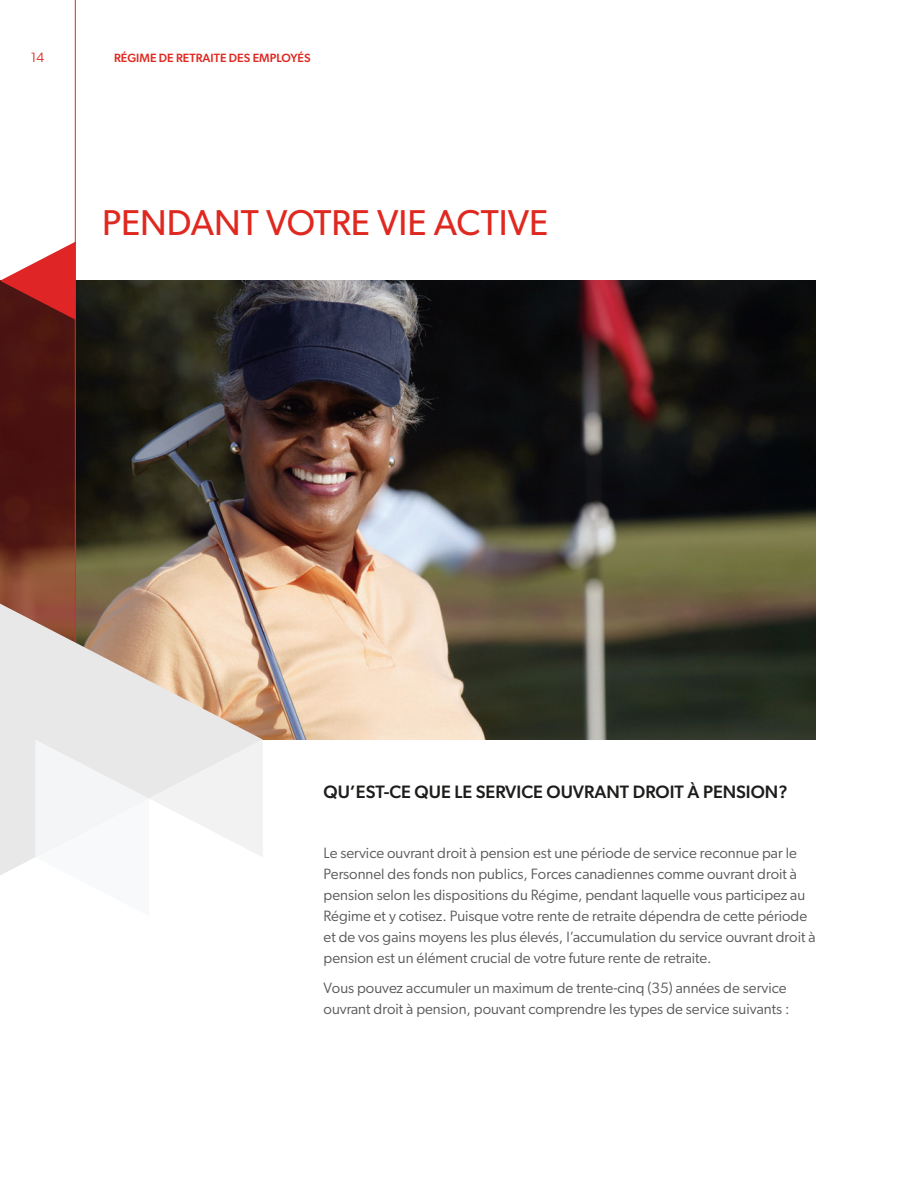
<style>
.page{position:relative;width:918px;height:1188px;background:#fff}
.page>*{position:absolute;margin:0;border:0;box-sizing:border-box;transform-origin:0 0}
.t1{font:36px "Gibson";color:#df2920}
.t2{font:500 18px "Gibson";color:#1d1d1c}
.t3{font:15px/21px "Gibson";color:#585958}
.t4{font:13.5px "Gibson";color:#df2920}
.t5{font:500 12px "Gibson";color:#df2920}
</style>
<div class="page">
<img style="left:76px;top:281px;width:740px;height:459px">
<hr style="left:75px;top:0;width:1px;height:692px;background:#df2526">
<svg style="left:0;top:320px;width:76px;height:284px;background:#591f17"></svg>
<svg style="left:0;top:242px;width:76px;height:78px"></svg>
<svg style="left:0;top:604px;width:263px;height:271px;background:#dcccbf"></svg>
<svg style="left:35px;top:740px;width:228px;height:135px"></svg>
<p class="t4" style="left:31px;top:50px;width:15px">14</p>
<p class="t5" style="left:114px;top:50px;width:198px">RÉGIME DE RETRAITE DES EMPLOYÉS</p>
<p class="t1" style="left:102px;top:201px;width:448px">PENDANT VOTRE VIE ACTIVE</p>
<p class="t2" style="left:324px;top:781px;width:466px">QU’EST-CE QUE LE SERVICE OUVRANT DROIT À PENSION?</p>
<p class="t3" style="left:324px;top:842px;width:494px">Le service ouvrant droit à pension est une période de service reconnue par le Personnel des fonds non publics, Forces canadiennes comme ouvrant droit à pension selon les dispositions du Régime, pendant laquelle vous participez au Régime et y cotisez. Puisque votre rente de retraite dépendra de cette période et de vos gains moyens les plus élevés, l’accumulation du service ouvrant droit à pension est un élément crucial de votre future rente de retraite.</p>
<p class="t3" style="left:324px;top:977px;width:468px">Vous pouvez accumuler un maximum de trente-cinq (35) années de service ouvrant droit à pension, pouvant comprendre les types de service suivants :</p>
</div>
